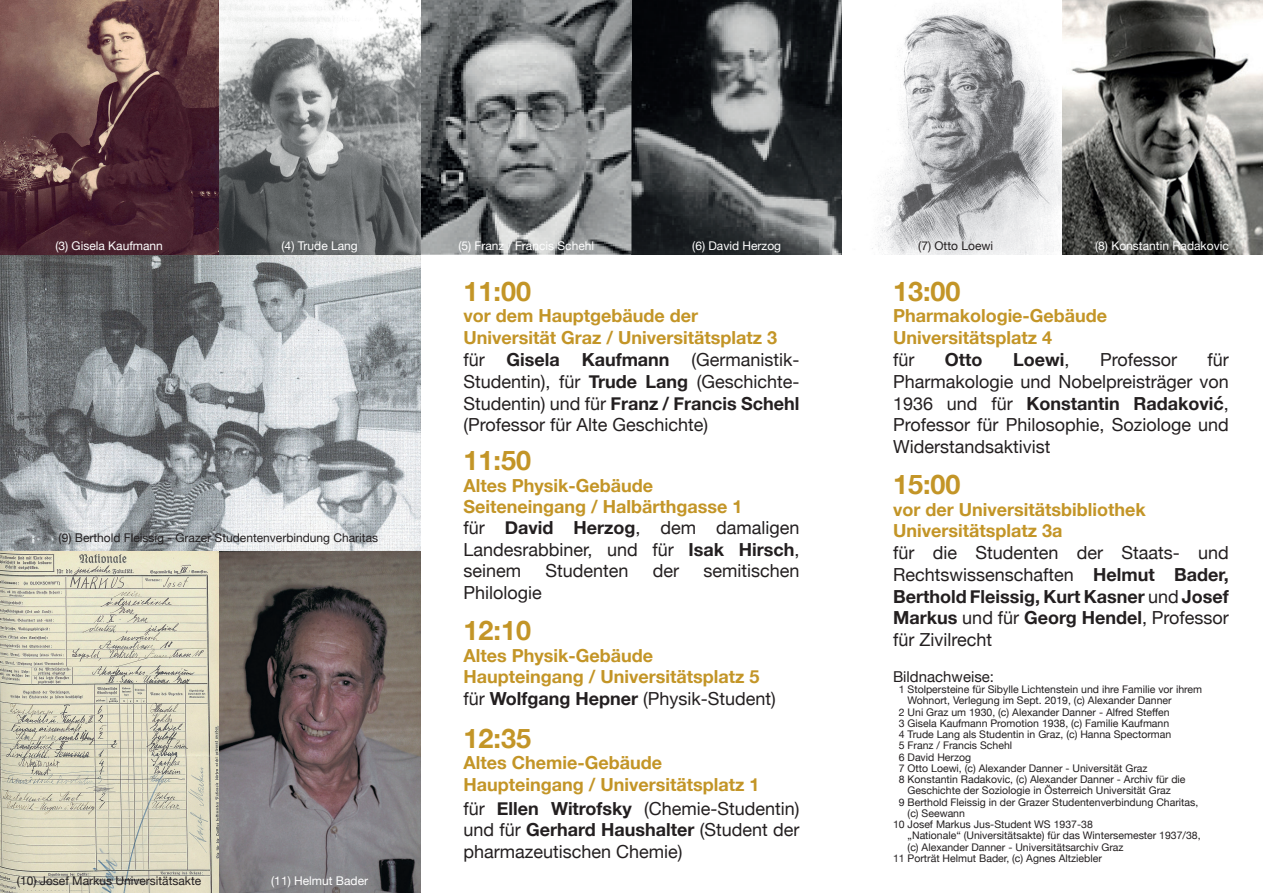
<style>
.page{position:relative;width:1263px;height:893px;background:#fff}
.page>*{position:absolute;margin:0;border:0;box-sizing:border-box;transform-origin:0 0}
.t1{font:700 27px "Helvetica Neue";color:#c39527}
.t2{font:18px/21.6px "Helvetica Neue";color:#231f20;text-align:justify}
.t3{font:700 18px/21.6px "Helvetica Neue";color:#c39527}
.t4{font:700 18px "Helvetica Neue";color:#231f20}
.t5{font:15px "Helvetica Neue";color:#231f20}
.t6{font:12px "Helvetica Neue";color:#fff}
.t7{font:12px "Helvetica Neue";color:#231f20}
.t8{font:10.5px "Helvetica Neue";color:#231f20}
.s1{font-weight:700}
.s2{font-weight:400}
</style>
<div class="page">
<img style="left:0;top:0;width:421px;height:893px">
<img style="left:421px;top:0;width:421px;height:255px">
<img style="left:630px;top:0;width:1px;height:81px">
<img style="left:872px;top:0;width:391px;height:255px">
<p class="t6" style="left:55px;top:237px;width:109px">(3) Gisela Kaufmann</p>
<p class="t6" style="left:282px;top:237px;width:78px">(4) Trude Lang</p>
<p class="t6" style="left:458px;top:237px;width:137px">(5) Franz / Francis Schehl</p>
<p class="t6" style="left:692px;top:237px;width:90px">(6) David Herzog</p>
<p class="t7" style="left:918px;top:237px;width:76px">(7) Otto Loewi</p>
<p class="t6" style="left:1095px;top:237px;width:135px">(8) Konstantin Radakovic</p>
<p class="t7" style="left:59px;top:529px;width:321px">(9) Berthold Fleissig - Grazer Studentenverbindung Charitas</p>
<p class="t7" style="left:17px;top:872px;width:186px">(10) Josef Markus Universitätsakte</p>
<p class="t6" style="left:271px;top:872px;width:98px">(11) Helmut Bader</p>
<h1 class="t1" style="left:463px;top:270px;width:69px">11:00</h1>
<h2 class="t3" style="left:463px;top:305px;width:315px">vor dem Hauptgebäude der<br>Universität Graz / Universitätsplatz 3</h2>
<h1 class="t1" style="left:893px;top:270px;width:69px">13:00</h1>
<h2 class="t3" style="left:893px;top:305px;width:216px">Pharmakologie-Gebäude<br>Universitätsplatz 4</h2>
<h2 class="t2" style="left:463px;top:350px;width:337px">für <span class="s1">Gisela Kaufmann</span> (Germanistik-Studentin), für <span class="s1">Trude Lang</span> (Geschichte-Studentin) und für <span class="s1">Franz / Francis Schehl </span>(Professor für Alte Geschichte)</h2>
<h2 class="t2" style="left:893px;top:350px;width:23px">für</h2>
<h2 class="t4" style="left:945px;top:346px;width:39px">Otto</h2>
<h2 class="t4" style="left:1013px;top:346px;width:58px">Loewi<span class="s2">,</span></h2>
<h2 class="t2" style="left:1100px;top:350px;width:78px">Professor</h2>
<h2 class="t2" style="left:893px;top:350px;width:337px;text-indent:315px">für Pharmakologie und Nobelpreisträger von 1936 und für <span class="s1">Konstantin Radaković</span>, Professor für Philosophie, Soziologe und Widerstandsaktivist</h2>
<h1 class="t1" style="left:463px;top:439px;width:69px">11:50</h1>
<h2 class="t3" style="left:463px;top:475px;width:281px">Altes Physik-Gebäude<br>Seiteneingang / Halbärthgasse 1</h2>
<h1 class="t1" style="left:893px;top:463px;width:69px">15:00</h1>
<h2 class="t3" style="left:893px;top:499px;width:254px">vor der Universitätsbibliothek<br>Universitätsplatz 3a</h2>
<h2 class="t2" style="left:463px;top:518px;width:337px">für <span class="s1">David Herzog</span>, dem damaligen Landesrabbiner, und für <span class="s1">Isak Hirsch</span>, seinem</h2>
<h2 class="t2" style="left:893px;top:543px;width:337px">für die Studenten der Staats- und Rechtswissenschaften <span class="s1">Helmut Bader, Berthold Fleissig, Kurt Kasner</span> und <span class="s1">Josef Markus</span> und für <span class="s1">Georg Hendel</span>, Professor für Zivilrecht</h2>
<h2 class="t2" style="left:545px;top:561px;width:85px">Studenten</h2>
<h2 class="t2" style="left:653px;top:561px;width:28px">der</h2>
<h2 class="t2" style="left:703px;top:561px;width:98px">semitischen</h2>
<h2 class="t2" style="left:463px;top:583px;width:80px">Philologie</h2>
<h1 class="t1" style="left:463px;top:609px;width:69px">12:10</h1>
<h2 class="t3" style="left:463px;top:645px;width:298px">Altes Physik-Gebäude<br>Haupteingang / Universitätsplatz 5</h2>
<h3 class="t5" style="left:893px;top:666px;width:103px">Bildnachweise:</h3>
<p class="t8" style="left:899px;top:682px;width:305px">1 Stolpersteine für Sibylle Lichtenstein und ihre Familie vor ihrem</p>
<p class="t8" style="left:908px;top:693px;width:266px">Wohnort, Verlegung im Sept. 2019, (c) Alexander Danner</p>
<p class="t8" style="left:899px;top:704px;width:272px">2 Uni Graz um 1930, (c) Alexander Danner - Alfred Steffen</p>
<p class="t8" style="left:899px;top:716px;width:272px">3 Gisela Kaufmann Promotion 1938, (c) Familie Kaufmann</p>
<p class="t8" style="left:899px;top:727px;width:274px">4 Trude Lang als Studentin in Graz, (c) Hanna Spectorman</p>
<p class="t8" style="left:899px;top:738px;width:115px">5 Franz / Francis Schehl</p>
<p class="t8" style="left:899px;top:749px;width:74px">6 David Herzog</p>
<p class="t8" style="left:899px;top:760px;width:250px">7 Otto Loewi, (c) Alexander Danner - Universität Graz</p>
<p class="t8" style="left:899px;top:772px;width:288px">8 Konstantin Radakovic, (c) Alexander Danner - Archiv für die</p>
<p class="t8" style="left:908px;top:783px;width:265px">Geschichte der Soziologie in Österreich Universität Graz</p>
<p class="t8" style="left:899px;top:794px;width:301px">9 Berthold Fleissig in der Grazer Studentenverbindung Charitas,</p>
<p class="t8" style="left:908px;top:805px;width:59px">(c) Seewann</p>
<p class="t8" style="left:893px;top:817px;width:201px">10 Josef Markus Jus-Student WS 1937-38</p>
<p class="t8" style="left:908px;top:828px;width:295px">„Nationale“ (Universitätsakte) für das Wintersemester 1937/38,</p>
<p class="t8" style="left:908px;top:839px;width:218px">(c) Alexander Danner - Universitätsarchiv Graz</p>
<p class="t8" style="left:893px;top:850px;width:210px">11 Porträt Helmut Bader, (c) Agnes Altziebler</p>
<h2 class="t2" style="left:463px;top:689px;width:314px">für <span class="s1">Wolfgang Hepner</span> (Physik-Student)</h2>
<h1 class="t1" style="left:463px;top:717px;width:69px">12:35</h1>
<h2 class="t3" style="left:463px;top:752px;width:298px">Altes Chemie-Gebäude<br>Haupteingang / Universitätsplatz 1</h2>
<h2 class="t2" style="left:463px;top:798px;width:337px">für <span class="s1">Ellen Witrofsky</span> (Chemie-Studentin) und für <span class="s1">Gerhard Haushalter</span> (Student der pharmazeutischen Chemie)</h2>
</div>
